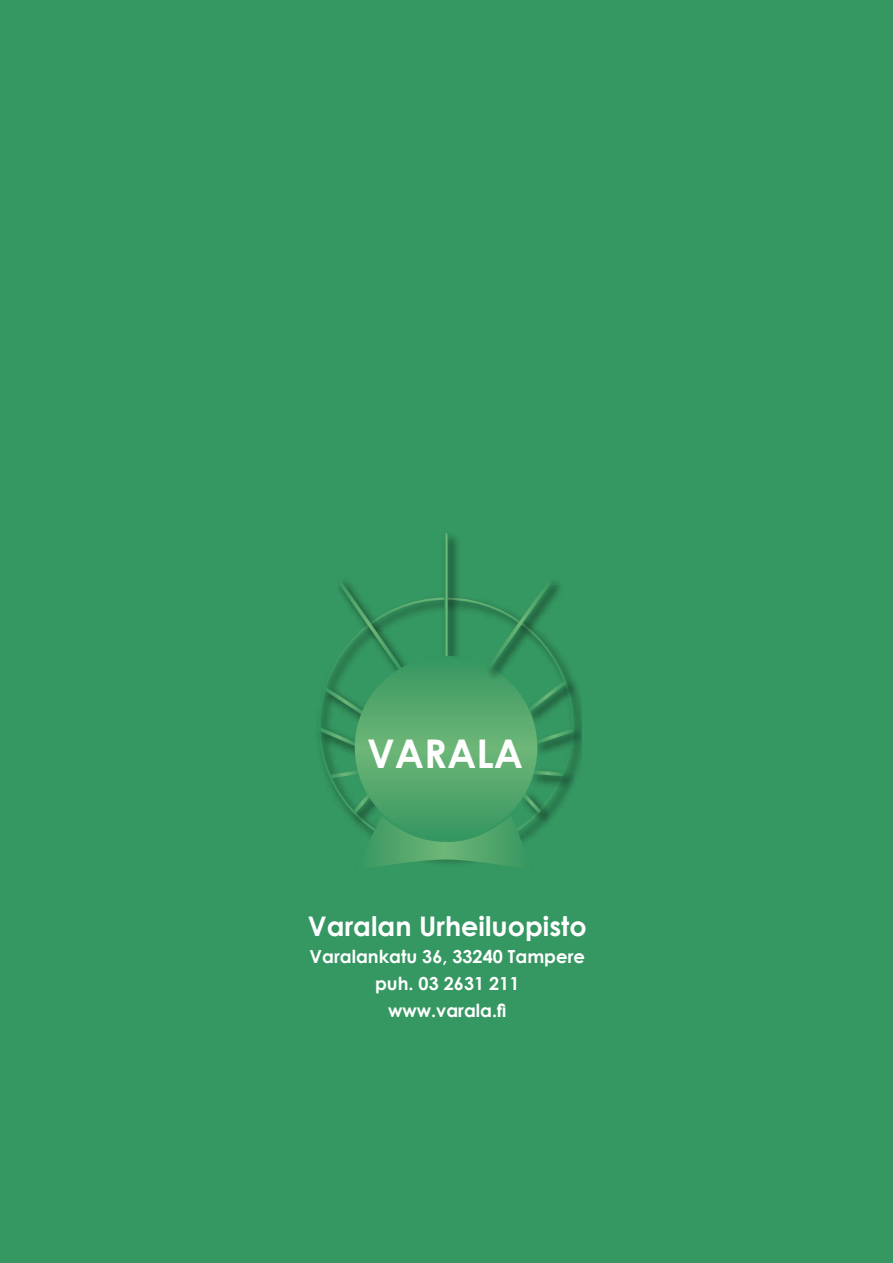
<style>
.page{position:relative;width:893px;height:1263px;background:#359761}
.page>*{position:absolute;margin:0;border:0;box-sizing:border-box;transform-origin:0 0}
.t1{font:700 39.6px "Century Gothic";color:#fff}
.t2{font:700 27px "Century Gothic";color:#fff}
.t3{font:700 18px/27px "Century Gothic";color:#fff;text-align:center}
</style>
<div class="page">
<img style="left:323px;top:600px;width:257px;height:175px">
<img style="left:415px;top:600px;width:3px;height:61px">
<img style="left:438px;top:533px;width:26px;height:125px">
<svg style="left:444px;top:535px;width:4px;height:121px"></svg>
<img style="left:322px;top:760px;width:34px;height:3px">
<svg style="left:318px;top:582px;width:97px;height:178px"></svg>
<img style="left:535px;top:764px;width:44px;height:11px">
<img style="left:536px;top:758px;width:45px;height:2px">
<svg style="left:355px;top:656px;width:182px;height:184px"></svg>
<svg style="left:327px;top:766px;width:250px;height:101px"></svg>
<img style="left:482px;top:600px;width:2px;height:85px">
<svg style="left:484px;top:582px;width:98px;height:176px"></svg>
<h1 class="t1" style="left:367px;top:723px;width:157px">VARALA</h1>
<h2 class="t2" style="left:308px;top:905px;width:280px">Varalan Urheiluopisto</h2>
<p class="t3" style="left:310px;top:942px;width:277px">Varalankatu 36, 33240 Tampere puh. 03 2631 211<br>www.varala.fi</p>
</div>
